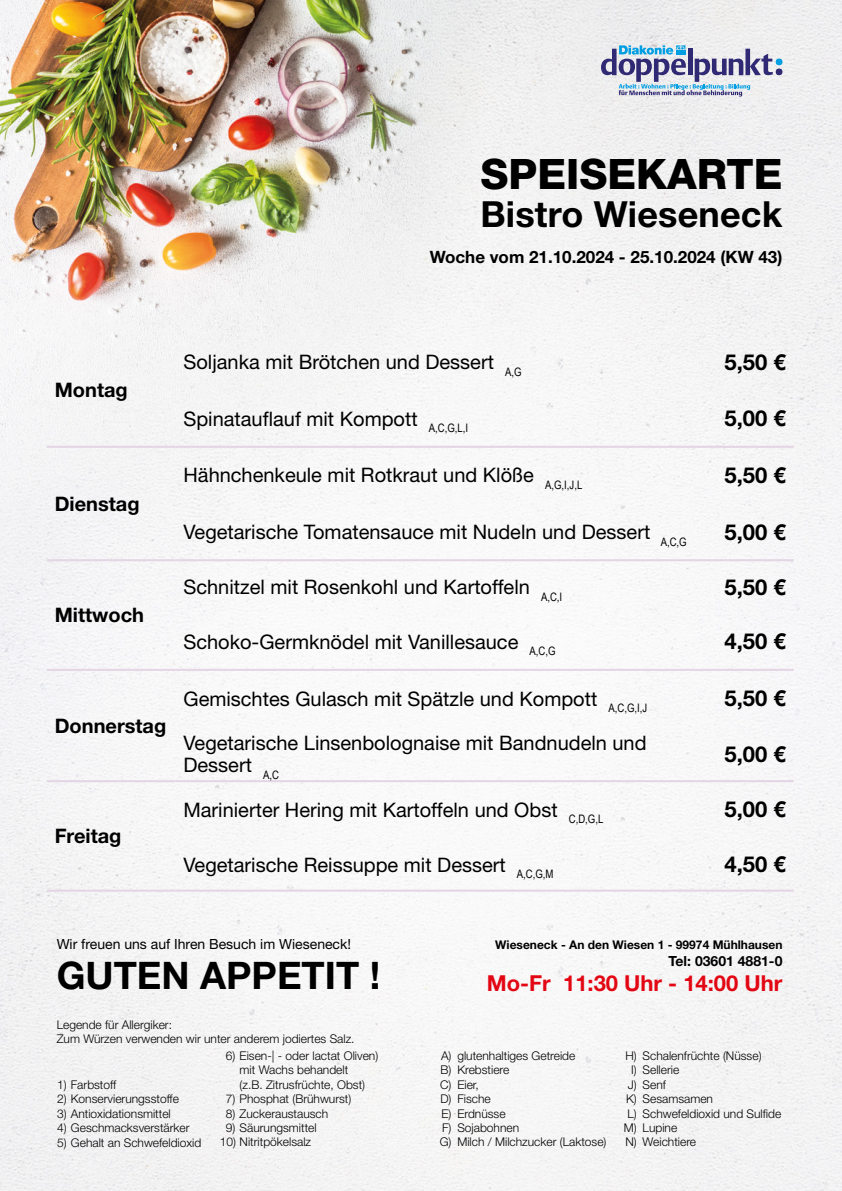
<style>
.page{position:relative;width:842px;height:1191px;background:#fff}
.page>*{position:absolute;margin:0;border:0;box-sizing:border-box;transform-origin:0 0}
.t1{font:800 42px "Helvetica Neue LT Std";color:#000}
.t2{font:700 38px "Helvetica Neue LT Std";color:#000}
.t3{font:700 36px "Helvetica Neue LT Std";letter-spacing:.005em;color:#000}
.t4{font:700 22px "Helvetica Neue LT Std";color:#000}
.t5{font:700 22px "Helvetica Neue LT Std";color:#e30613}
.t6{font:20px/22px "Helvetica Neue LT Std";color:#000}
.t7{font:700 20px "Helvetica Neue LT Std";color:#000}
.t8{font:700 17px "Helvetica Neue LT Std";color:#000}
.t9{font:14px "Helvetica Neue LT Std";color:#000}
.t10{font:700 14px "Helvetica Neue LT Std";color:#000}
.t11{font:300 12px/14.4px "Helvetica Neue LT Std";color:#000}
.t12{font:700 12px "Helvetica Neue LT Std";color:#000}
</style>
<div class="page">
<img style="left:0;top:0;width:842px;height:1191px">
<svg style="left:601px;top:45px;width:181px;height:52px"></svg>
<hr style="left:47px;top:446px;width:128px;height:2px;background:#e4d4e4">
<hr style="left:175px;top:446px;width:541px;height:2px;background:#e4d4e4">
<hr style="left:716px;top:446px;width:78px;height:2px;background:#e4d4e4">
<hr style="left:47px;top:559px;width:128px;height:2px;background:#e4d4e4">
<hr style="left:175px;top:559px;width:541px;height:2px;background:#e4d4e4">
<hr style="left:716px;top:559px;width:78px;height:2px;background:#e4d4e4">
<hr style="left:47px;top:669px;width:128px;height:2px;background:#e4d4e4">
<hr style="left:175px;top:669px;width:541px;height:2px;background:#e4d4e4">
<hr style="left:716px;top:669px;width:78px;height:2px;background:#e4d4e4">
<hr style="left:47px;top:780px;width:128px;height:2px;background:#e4d4e4">
<hr style="left:716px;top:780px;width:78px;height:2px;background:#e4d4e4">
<hr style="left:47px;top:889px;width:128px;height:2px;background:#e4d4e4">
<hr style="left:175px;top:780px;width:541px;height:2px;background:#e4d4e4">
<hr style="left:175px;top:889px;width:541px;height:2px;background:#e4d4e4">
<hr style="left:716px;top:889px;width:78px;height:2px;background:#e4d4e4">
<h1 class="t1" style="left:481px;top:149px;width:303px">SPEISEKARTE</h1>
<h3 class="t3" style="left:480px;top:192px;width:303px">Bistro Wieseneck</h3>
<h3 class="t8" style="left:430px;top:247px;width:354px">Woche vom 21.10.2024 - 25.10.2024 (KW 43)</h3>
<h3 class="t7" style="left:55px;top:378px;width:74px">Montag</h3>
<h3 class="t7" style="left:55px;top:491px;width:86px">Dienstag</h3>
<h3 class="t7" style="left:55px;top:602px;width:91px">Mittwoch</h3>
<h3 class="t7" style="left:55px;top:713px;width:113px">Donnerstag</h3>
<h3 class="t7" style="left:55px;top:823px;width:68px">Freitag</h3>
<h3 class="t6" style="left:183px;top:350px;width:340px">Soljanka mit Brötchen und Dessert <sub>A,G</sub></h3>
<h3 class="t4" style="left:725px;top:348px;width:63px">5,50 €</h3>
<h3 class="t6" style="left:183px;top:407px;width:286px">Spinatauflauf mit Kompott <sub>A,C,G,L,I</sub></h3>
<h3 class="t4" style="left:725px;top:405px;width:63px">5,00 €</h3>
<h3 class="t6" style="left:183px;top:464px;width:400px">Hähnchenkeule mit Rotkraut und Klöße <sub>A,G,I,J,L</sub></h3>
<h3 class="t4" style="left:725px;top:461px;width:63px">5,50 €</h3>
<h3 class="t6" style="left:183px;top:521px;width:505px">Vegetarische Tomatensauce mit Nudeln und Dessert <sub>A,C,G</sub></h3>
<h3 class="t4" style="left:725px;top:518px;width:63px">5,00 €</h3>
<h3 class="t6" style="left:183px;top:575px;width:380px">Schnitzel mit Rosenkohl und Kartoffeln <sub>A,C,I</sub></h3>
<h3 class="t4" style="left:725px;top:573px;width:63px">5,50 €</h3>
<h3 class="t6" style="left:183px;top:630px;width:374px">Schoko-Germknödel mit Vanillesauce <sub>A,C,G</sub></h3>
<h3 class="t4" style="left:725px;top:628px;width:63px">4,50 €</h3>
<h3 class="t6" style="left:183px;top:687px;width:465px">Gemischtes Gulasch mit Spätzle und Kompott <sub>A,C,G,I,J</sub></h3>
<h3 class="t4" style="left:725px;top:684px;width:63px">5,50 €</h3>
<h3 class="t6" style="left:183px;top:731px;width:465px">Vegetarische Linsenbolognaise mit Bandnudeln und<br>Dessert <sub>A,C</sub></h3>
<h3 class="t4" style="left:725px;top:740px;width:63px">5,00 €</h3>
<h3 class="t6" style="left:183px;top:798px;width:421px">Marinierter Hering mit Kartoffeln und Obst <sub>C,D,G,L</sub></h3>
<h3 class="t4" style="left:725px;top:796px;width:63px">5,00 €</h3>
<h3 class="t6" style="left:183px;top:853px;width:372px">Vegetarische Reissuppe mit Dessert <sub>A,C,G,M</sub></h3>
<h3 class="t4" style="left:725px;top:850px;width:63px">4,50 €</h3>
<p class="t9" style="left:57px;top:936px;width:296px">Wir freuen uns auf Ihren Besuch im Wieseneck!</p>
<h2 class="t2" style="left:57px;top:952px;width:325px">GUTEN APPETIT !</h2>
<p class="t11" style="left:57px;top:1017px;width:299px">Legende für Allergiker:<br>Zum Würzen verwenden wir unter anderem jodiertes Salz.</p>
<p class="t11" style="left:57px;top:1077px;width:61px">1) Farbstoff</p>
<p class="t11" style="left:57px;top:1091px;width:123px">2) Konservierungsstoffe</p>
<p class="t11" style="left:57px;top:1106px;width:115px">3) Antioxidationsmittel</p>
<p class="t11" style="left:57px;top:1120px;width:134px">4) Geschmacksverstärker</p>
<p class="t11" style="left:57px;top:1134px;width:146px">5) Gehalt an Schwefeldioxid</p>
<p class="t11" style="left:240px;top:1048px;width:140px;text-indent:-14px">6) Eisen-| - oder lactat Oliven) mit Wachs behandelt<br>(z.B. Zitrusfrüchte, Obst)</p>
<p class="t11" style="left:226px;top:1091px;width:127px">7) Phosphat (Brühwurst)</p>
<p class="t11" style="left:226px;top:1105px;width:104px">8) Zuckeraustausch</p>
<p class="t11" style="left:226px;top:1120px;width:92px">9) Säurungsmittel</p>
<p class="t11" style="left:220px;top:1134px;width:93px">10) Nitritpökelsalz</p>
<p class="t12" style="left:495px;top:937px;width:289px">Wieseneck - An den Wiesen 1 - 99974 Mühlhausen</p>
<p class="t10" style="left:669px;top:952px;width:115px">Tel: 03601 4881-0</p>
<h3 class="t5" style="left:487px;top:969px;width:297px">Mo-Fr 11:30 Uhr - 14:00 Uhr</h3>
<p class="t11" style="left:440px;top:1048px;width:168px">A) glutenhaltiges Getreide<br>B) Krebstiere<br>C) Eier,<br>D) Fische<br>E) Erdnüsse<br>F) Sojabohnen<br>G) Milch / Milchzucker (Laktose)</p>
<p class="t11" style="left:625px;top:1048px;width:138px">H) Schalenfrüchte (Nüsse)</p>
<p class="t11" style="left:631px;top:1062px;width:50px">I) Sellerie</p>
<p class="t11" style="left:628px;top:1077px;width:40px">J) Senf</p>
<p class="t11" style="left:626px;top:1091px;width:88px">K) Sesamsamen</p>
<p class="t11" style="left:627px;top:1105px;width:155px">L) Schwefeldioxid und Sulfide</p>
<p class="t11" style="left:624px;top:1120px;width:55px">M) Lupine</p>
<p class="t11" style="left:625px;top:1134px;width:72px">N) Weichtiere</p>
</div>
